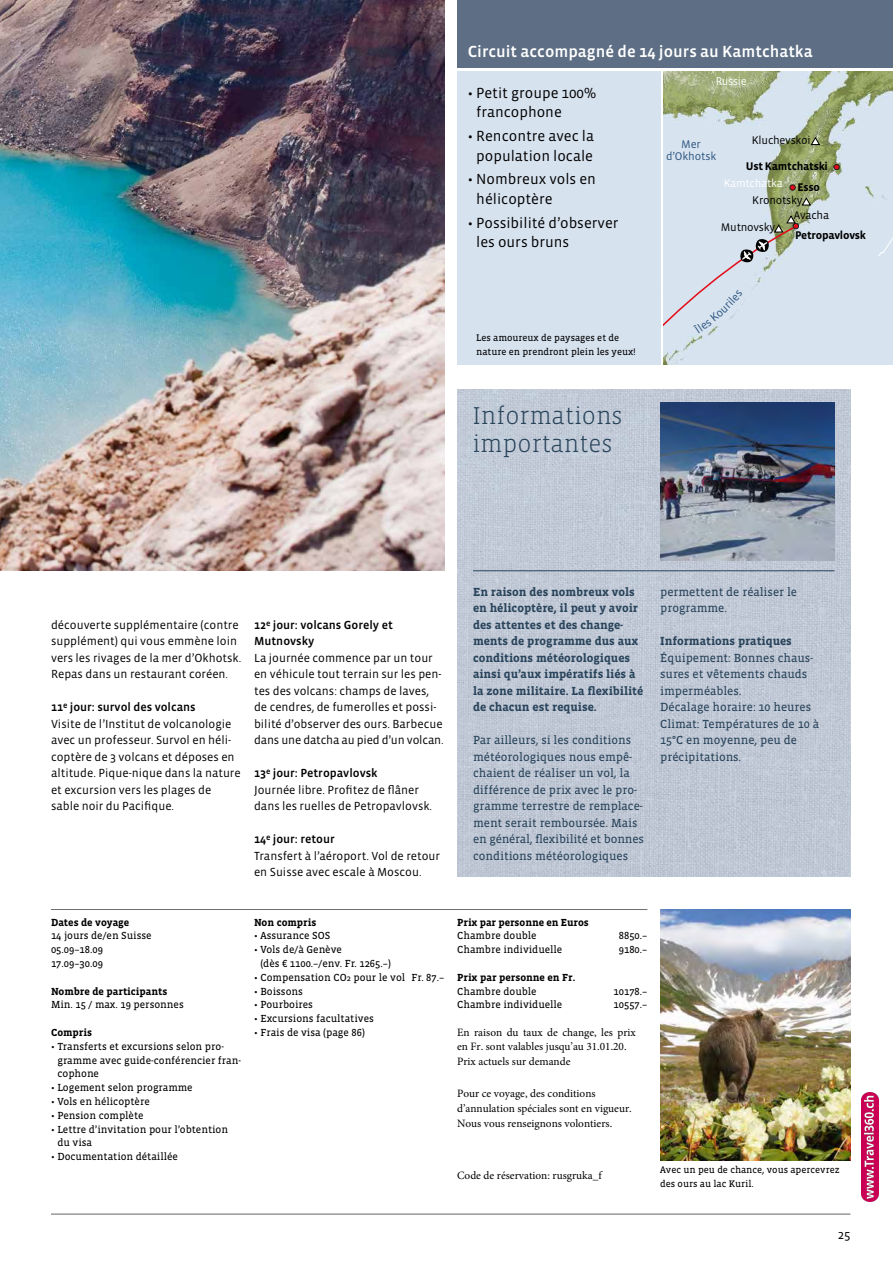
<style>
.page{position:relative;width:893px;height:1263px;background:#fff}
.page>*{position:absolute;margin:0;border:0;box-sizing:border-box;transform-origin:0 0}
.t1{font:300 24.9px/28.5px "Vista Slab OT";color:#28435a}
.t2{font:500 16.5px "Vista Sans OT";color:#fff}
.t3{font:15px/19.5px "Vista Sans OT";color:#000}
.t4{font:12.75px "Vista Sans OT";color:#000}
.t5{font:12px/16.5px "Vista Sans OT";color:#000}
.t6{font:12px/16.5px "Vista Slab OT";color:#28435a}
.t7{font:700 12px/16.5px "Vista Slab OT";color:#28435a}
.t8{font:500 12px/16.5px "Vista Sans OT";color:#000}
.t9{font:11.4px "Vista Sans OT";letter-spacing:-.02em;color:#000}
.t10{font:700 11.4px "Vista Sans OT";letter-spacing:-.02em;color:#000}
.t11{font:11.4px/12.1px "Vista Sans OT";letter-spacing:-.01em;color:#2e5681;text-align:center}
.t12{font:11.4px "Vista Sans";letter-spacing:-.02em;color:#fff}
.t13{font:11.4px "Vista Sans OT";letter-spacing:-.02em;color:#fff}
.t14{font:11.25px/14.7px "Minion Pro";color:#000}
.t15{font:10.5px/13.8px "Vista Slab OT";color:#000}
.t16{font:700 10.5px "Vista Slab OT";color:#000}
.t17{font:9.75px/13.5px "Vista Slab OT";color:#000}
.s1{font-weight:500}
.s2{font-size:8.25px}
</style>
<div class="page">
<img style="left:0;top:0;width:444px;height:571px">
<div style="left:457px;top:0;width:436px;height:68px;background:#5e6f85"></div>
<img style="left:457px;top:390px;width:393px;height:486px">
<div style="left:457px;top:71px;width:203px;height:294px;background:#d7e2ef"></div>
<hr style="left:51px;top:909px;width:596px;height:1px;background:#706f6f">
<hr style="left:473px;top:570px;width:361px;height:1px;background:#28435a">
<img style="left:660px;top:403px;width:174px;height:157px">
<svg style="left:663px;top:71px;width:230px;height:294px;background:#c6d3ce"></svg>
<svg style="left:834px;top:164px;width:5px;height:6px"></svg>
<svg style="left:790px;top:185px;width:5px;height:5px"></svg>
<svg style="left:802px;top:197px;width:9px;height:9px"></svg>
<svg style="left:811px;top:137px;width:9px;height:8px"></svg>
<img style="left:660px;top:909px;width:190px;height:251px">
<hr style="left:51px;top:1214px;width:799px;height:1px;background:#646363">
<img style="left:862px;top:1093px;width:16px;height:109px">
<svg style="left:663px;top:215px;width:136px;height:150px;background:#d1dae3"></svg>
<h2 class="t2" style="left:468px;top:43px;width:346px">Circuit accompagné de 14 jours au Kamtchatka</h2>
<p class="t3" style="left:476px;top:83px;width:121px;text-indent:-9px">• Petit groupe 100% francophone</p>
<p class="t3" style="left:468px;top:127px;width:128px;text-align:center">• Rencontre avec la population locale</p>
<p class="t3" style="left:476px;top:170px;width:121px;text-indent:-9px">• Nombreux vols en hélicoptère</p>
<p class="t3" style="left:476px;top:213px;width:144px;text-indent:-9px">• Possibilité d’observer les ours bruns</p>
<p class="t13" style="left:715px;top:75px;width:33px">Russie</p>
<p class="t9" style="left:752px;top:135px;width:60px">Kluchevskoi</p>
<p class="t12" style="left:723px;top:177px;width:61px">Kamtchatka</p>
<p class="t11" style="left:666px;top:138px;width:52px">Mer d’Okhotsk</p>
<p class="t10" style="left:746px;top:161px;width:84px">Ust Kamtchatski</p>
<p class="t10" style="left:797px;top:181px;width:24px">Esso</p>
<p class="t10" style="left:795px;top:229px;width:73px">Petropavlovsk</p>
<p class="t9" style="left:752px;top:194px;width:52px">Kronotsky</p>
<p class="t9" style="left:794px;top:210px;width:37px">Avacha</p>
<p class="t9" style="left:721px;top:221px;width:56px">Mutnovsky</p>
<p class="t17" style="left:476px;top:332px;width:161px">Les amoureux de paysages et de nature en prendront plein les yeux!</p>
<h1 class="t1" style="left:472px;top:402px;width:152px">Informations importantes</h1>
<p class="t5" style="left:51px;top:616px;width:192px">découverte supplémentaire (contre supplément) qui vous emmène loin vers les rivages de la mer d’Okhotsk.<br>Repas dans un restaurant coréen.</p>
<p class="t5" style="left:51px;top:699px;width:191px"><span class="s1">11</span><sup>e</sup> <span class="s1">jour: survol des volcans<br></span>Visite de l’Institut de volcanologie avec un professeur. Survol en héli&shy;coptère de 3 volcans et déposes en altitude. Pique-nique dans la nature et excursion vers les plages de sable noir du Pacifique.</p>
<p class="t8" style="left:254px;top:616px;width:140px">12<sup>e</sup> jour: volcans Gorely et<br>Mutnovsky</p>
<p class="t5" style="left:254px;top:649px;width:191px">La journée commence par un tour en véhicule tout terrain sur les pen&shy;tes des volcans: champs de laves, de cendres, de fumerolles et possi&shy;bilité d’observer des ours. Barbecue dans une datcha au pied d’un volcan.</p>
<p class="t5" style="left:254px;top:765px;width:180px"><span class="s1">13</span><sup>e</sup> <span class="s1">jour: Petropavlovsk<br></span>Journée libre. Profitez de flâner dans les ruelles de Petropavlovsk.</p>
<p class="t5" style="left:254px;top:831px;width:188px"><span class="s1">14</span><sup>e</sup> <span class="s1">jour: retour<br></span>Transfert à l’aéroport. Vol de retour en Suisse avec escale à Moscou.</p>
<p class="t7" style="left:473px;top:583px;width:172px">En raison des nombreux vols en hélicoptère, il peut y avoir des attentes et des change&shy;ments de programme dus aux conditions météorologiques ainsi qu’aux impératifs liés à la zone militaire. La flexibilité de chacun est requise.</p>
<p class="t6" style="left:473px;top:732px;width:172px">Par ailleurs, si les conditions météorologiques nous empê&shy;chaient de réaliser un vol, la différence de prix avec le pro&shy;gramme terrestre de remplace&shy;ment serait remboursée. Mais en général, flexibilité et bonnes conditions météorologiques</p>
<p class="t6" style="left:660px;top:583px;width:138px">permettent de réaliser le programme.</p>
<p class="t7" style="left:660px;top:633px;width:133px">Informations pratiques</p>
<p class="t6" style="left:660px;top:649px;width:160px">Équipement: Bonnes chaus&shy;sures et vêtements chauds imperméables.<br>Décalage horaire: 10 heures<br>Climat: Températures de 10 à<br>15°C en moyenne, peu de précipitations.</p>
<p class="t16" style="left:51px;top:917px;width:77px">Dates de voyage⁣</p>
<p class="t15" style="left:51px;top:929px;width:102px">14 jours de/en Suisse<br>05.09–18.09<br>17.09–30.09⁣</p>
<p class="t16" style="left:51px;top:986px;width:118px">Nombre de participants</p>
<p class="t15" style="left:51px;top:998px;width:134px">Min. 15 / max. 19 personnes</p>
<p class="t16" style="left:51px;top:1027px;width:40px">Compris⁣</p>
<p class="t15" style="left:57px;top:1039px;width:185px;text-indent:-6px">• Transferts et excursions selon pro&shy;gramme avec guide-conférencier fran&shy;cophone</p>
<p class="t15" style="left:51px;top:1081px;width:143px">• Logement selon programme</p>
<p class="t15" style="left:51px;top:1095px;width:100px">• Vols en hélicoptère</p>
<p class="t15" style="left:51px;top:1108px;width:94px">• Pension complète</p>
<p class="t15" style="left:57px;top:1122px;width:172px;text-indent:-6px">• Lettre d’invitation pour l’obtention du visa</p>
<p class="t15" style="left:51px;top:1150px;width:128px">• Documentation détaillée</p>
<p class="t16" style="left:254px;top:916px;width:61px">Non compris⁣</p>
<p class="t15" style="left:254px;top:929px;width:78px">• Assurance SOS</p>
<p class="t15" style="left:260px;top:943px;width:132px;text-indent:-6px">• Vols de/à Genève<br>(dès € 1100.–/env. Fr. 1265.–)</p>
<p class="t15" style="left:254px;top:970px;width:192px">• Compensation CO<span class="s2">2</span> pour le vol Fr. 87.–</p>
<p class="t15" style="left:254px;top:984px;width:50px">• Boissons</p>
<p class="t15" style="left:254px;top:998px;width:60px">• Pourboires</p>
<p class="t15" style="left:254px;top:1012px;width:121px">• Excursions facultatives</p>
<p class="t15" style="left:254px;top:1026px;width:112px">• Frais de visa (page 86)</p>
<p class="t16" style="left:457px;top:917px;width:133px">Prix par personne en Euros</p>
<p class="t15" style="left:457px;top:929px;width:81px">Chambre double</p>
<p class="t15" style="left:619px;top:929px;width:30px">8850.–</p>
<p class="t15" style="left:457px;top:943px;width:107px">Chambre individuelle</p>
<p class="t15" style="left:619px;top:943px;width:30px">9180.–</p>
<p class="t16" style="left:457px;top:972px;width:120px">Prix par personne en Fr.</p>
<p class="t15" style="left:457px;top:984px;width:81px">Chambre double</p>
<p class="t15" style="left:614px;top:984px;width:35px">10178.–</p>
<p class="t15" style="left:457px;top:998px;width:107px">Chambre individuelle</p>
<p class="t15" style="left:614px;top:998px;width:35px">10557.–</p>
<p class="t14" style="left:457px;top:1025px;width:180px">En raison du taux de change, les prix en Fr. sont valables jusqu’au 31.01.20.<br>Prix actuels sur demande</p>
<p class="t14" style="left:457px;top:1086px;width:176px">Pour ce voyage, des conditions d’annulation spéciales sont en vigueur.<br>Nous vous renseignons volontiers.</p>
<p class="t14" style="left:457px;top:1168px;width:146px">Code de réservation: rusgruka_f</p>
<p class="t17" style="left:660px;top:1163px;width:181px">Avec un peu de chance, vous apercevrez des ours au lac Kuril.</p>
<p class="t4" style="left:838px;top:1228px;width:14px">25</p>
</div>
